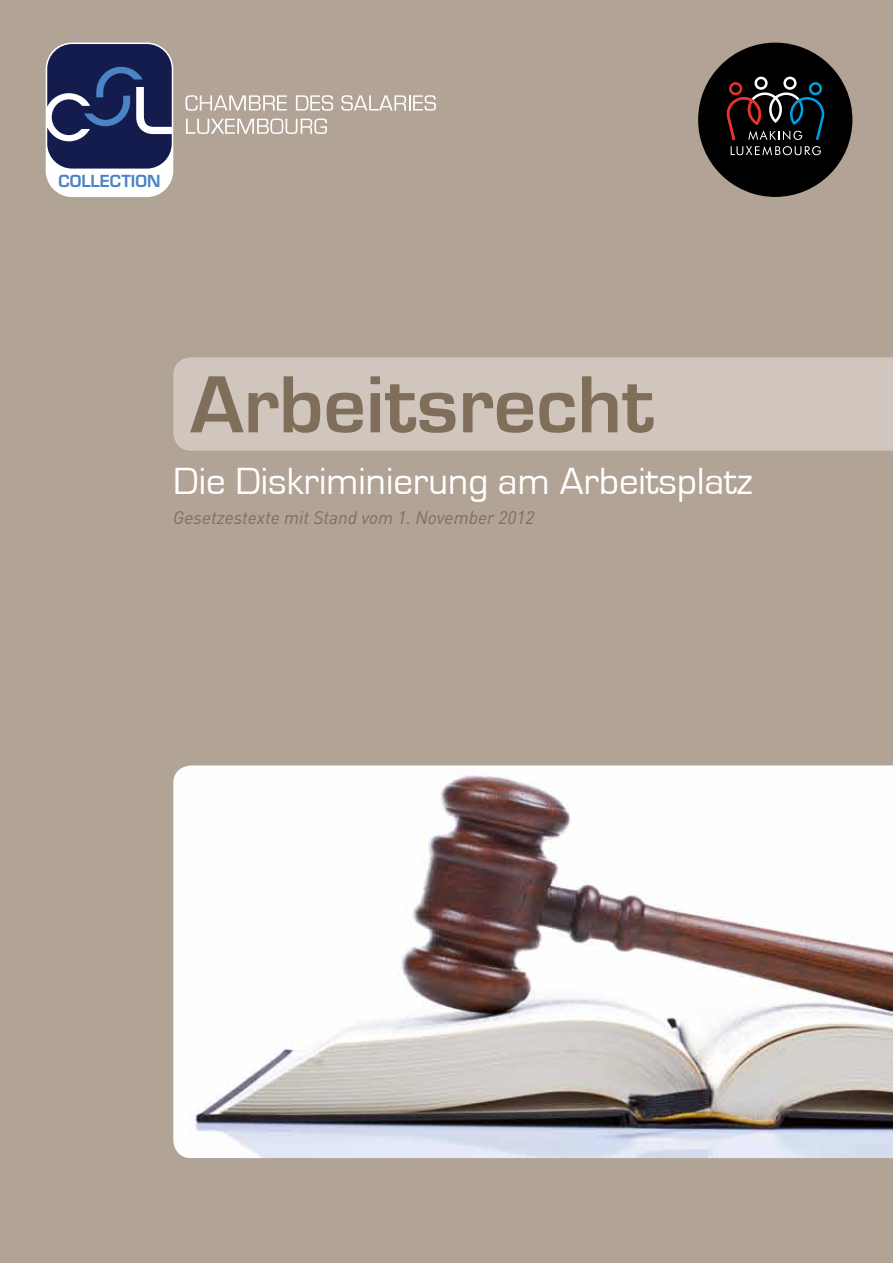
<style>
.page{position:relative;width:893px;height:1263px;background:#b1a395}
.page>*{position:absolute;margin:0;border:0;box-sizing:border-box;transform-origin:0 0}
.t1{font:700 84px "Eurostile";color:#7f6e5a}
.t2{font:39px "Eurostile";color:#fff}
.t3{font:italic 18px "DIN";color:#7f6e5a}
.t4{font:600 16.2px "Eurostile";letter-spacing:.005em;color:#4b83c4}
</style>
<div class="page">
<img style="left:173px;top:765px;width:720px;height:393px">
<div style="left:47px;top:44px;width:125px;height:152px;background:#fff;border-radius:25px"></div>
<div style="left:46px;top:43px;width:127px;height:154px;border:3px solid #fff;border-radius:25px"></div>
<svg style="left:47px;top:44px;width:125px;height:125px;background:#313a66"></svg>
<svg style="left:185px;top:95px;width:102px;height:16px"></svg>
<svg style="left:296px;top:95px;width:37px;height:16px"></svg>
<svg style="left:341px;top:95px;width:95px;height:16px"></svg>
<svg style="left:186px;top:119px;width:141px;height:15px"></svg>
<div style="left:173px;top:357px;width:720px;height:94px;background:#d0c6bd"></div>
<div style="left:698px;top:43px;width:154px;height:154px;background:#000;border-radius:50%"></div>
<svg style="left:731px;top:146px;width:90px;height:9px"></svg>
<svg style="left:727px;top:76px;width:97px;height:64px"></svg>
<p class="t4" style="left:58px;top:171px;width:104px">COLLECTION</p>
<h1 class="t1" style="left:190px;top:359px;width:465px">Arbeitsrecht</h1>
<h2 class="t2" style="left:173px;top:460px;width:581px">Die Diskriminierung am Arbeitsplatz</h2>
<p class="t3" style="left:173px;top:506px;width:362px">Gesetzestexte mit Stand vom 1. November 2012</p>
</div>
